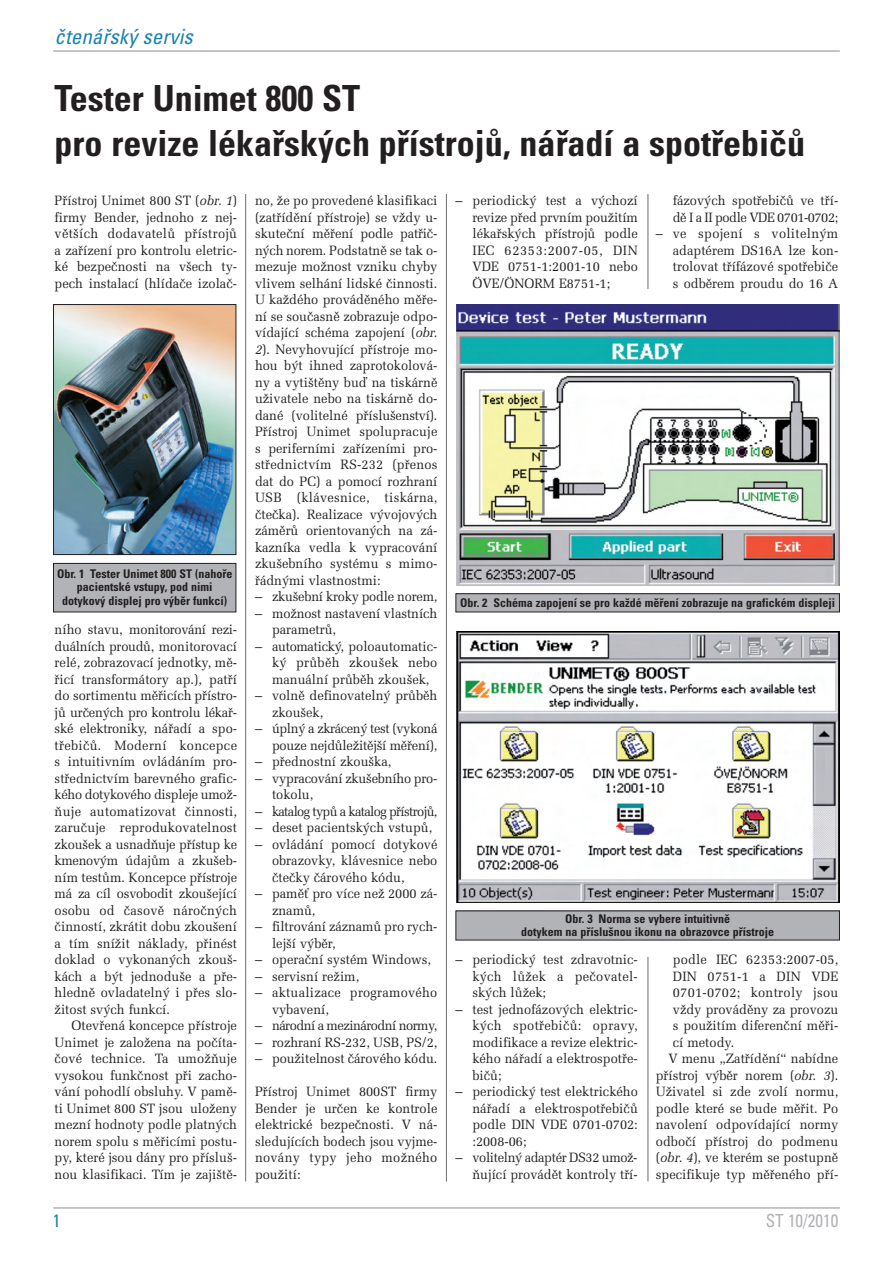
<style>
.page{position:relative;width:893px;height:1263px;background:#fff}
.page>*{position:absolute;margin:0;border:0;box-sizing:border-box;transform-origin:0 0}
.t1{font:700 condensed 36px/45px "Univers CE";color:#231f20}
.t2{font:italic condensed 21px "Univers CE";color:#1b82b0}
.t3{font:condensed 18px "Univers CE";color:#b2b3b7;scale:.95 1}
.t4{font:condensed 18px "Univers CE";color:#1b82b0;scale:.95 1}
.t5{font:13.5px/16.5px "Melior CE";color:#231f20;text-align:justify;scale:.95 1}
.t6{font:13.5px/16.5px "Melior CE";letter-spacing:.02em;color:#231f20;scale:.95 1}
.t7{font:13.5px "Melior CE";letter-spacing:-.05em;color:#231f20;scale:.95 1}
.t8{font:13.5px "Melior CE";letter-spacing:-.04em;color:#231f20;scale:.95 1}
.t9{font:700 condensed 12px/13.5px "Univers CE";color:#231f20;text-align:center}
.s1{font-style:italic}
</style>
<div class="page">
<hr style="left:648px;top:143px;width:1px;height:1038px;background:#6c6d70">
<hr style="left:446px;top:141px;width:1px;height:1040px;background:#6c6d70">
<hr style="left:245px;top:143px;width:1px;height:1038px;background:#6c6d70">
<hr style="left:53px;top:50px;width:787px;height:2px;background:#b2b3b7">
<hr style="left:53px;top:1207px;width:787px;height:2px;background:#b2b3b7">
<div style="left:53px;top:79px;width:787px;height:114px;background:#fff"></div>
<img style="left:55px;top:306px;width:179px;height:247px">
<div style="left:53px;top:304px;width:183px;height:251px;border:1px solid #231f20"></div>
<div style="left:54px;top:563px;width:182px;height:49px;background:#b2b3b7"></div>
<div style="left:53px;top:563px;width:183px;height:49px;border:1px solid #231f20"></div>
<div style="left:643px;top:289px;width:8px;height:667px;background:#fff"></div>
<img style="left:456px;top:632px;width:383px;height:270px">
<div style="left:456px;top:911px;width:383px;height:29px;background:#b2b3b7"></div>
<img style="left:456px;top:304px;width:383px;height:281px">
<div style="left:456px;top:594px;width:383px;height:18px;background:#b2b3b7"></div>
<div style="left:455px;top:593px;width:385px;height:19px;border:1px solid #231f20"></div>
<h2 class="t2" style="left:55px;top:29px;width:140px">čtenářský servis</h2>
<h1 class="t1" style="left:55px;top:78px;width:752px">Tester Unimet 800 ST<br>pro revize lékařských přístrojů, nářadí a spotřebičů</h1>
<p class="t5" style="left:55px;top:193px;width:194px">Přístroj Unimet 800 ST (<span class="s1">obr. 1</span>) firmy Bender, jednoho z nej&shy;větších dodavatelů přístrojů a zařízení pro kontrolu eletric&shy;ké bezpečnosti na všech ty&shy;pech instalací (hlídače izolač-</p>
<p class="t9" style="left:57px;top:568px;width:177px">Obr. 1 Tester Unimet 800 ST (nahoře pacientské vstupy, pod nimi dotykový displej pro výběr funkcí)</p>
<p class="t5" style="left:55px;top:622px;width:194px">ního stavu, monitorování rezi&shy;duálních proudů, monitorovací relé, zobrazovací jednotky, mě&shy;řicí transformátory ap.), patří do sortimentu měřicích přístro&shy;jů určených pro kontrolu lékař&shy;ské elektroniky, nářadí a spo&shy;třebičů. Moderní koncepce s intuitivním ovládáním pro&shy;střednictvím barevného grafic&shy;kého dotykového displeje umož&shy;ňuje automatizovat činnosti, zaručuje reprodukovatelnost zkoušek a usnadňuje přístup ke kmenovým údajům a zkušeb&shy;ním testům. Koncepce přístroje má za cíl osvobodit zkoušející osobu od časově náročných činností, zkrátit dobu zkoušení a tím snížit náklady, přinést doklad o vykonaných zkouš&shy;kách a být jednoduše a pře&shy;hledně ovladatelný i přes slo&shy;žitost svých funkcí.</p>
<p class="t5" style="left:55px;top:1018px;width:194px;text-indent:17px">Otevřená koncepce přístroje Unimet je založena na počíta&shy;čové technice. Ta umožňuje vysokou funkčnost při zacho&shy;vání pohodlí obsluhy. V pamě&shy;ti Unimet 800 ST jsou uloženy mezní hodnoty podle platných norem spolu s měřicími postu&shy;py, které jsou dány pro přísluš&shy;nou klasifikaci. Tím je zajiště-</p>
<p class="t5" style="left:255px;top:193px;width:194px">no, že po provedené klasifikaci (zatřídění přístroje) se vždy u&shy;skuteční měření podle patřič&shy;ných norem. Podstatně se tak o&shy;mezuje možnost vzniku chyby vlivem selhání lidské činnosti.<br>U každého prováděného měře&shy;ní se současně zobrazuje odpo&shy;vídající schéma zapojení (<span class="s1">obr.<br>2</span>). Nevyhovující přístroje mo&shy;hou být ihned zaprotokolová&shy;ny a vytištěny buď na tiskárně uživatele nebo na tiskárně do&shy;dané (volitelné příslušenství).<br>Přístroj Unimet spolupracuje s periferními zařízeními pro&shy;střednictvím RS-232 (přenos dat do PC) a pomocí rozhraní USB (klávesnice, tiskárna, čtečka). Realizace vývojových záměrů orientovaných na zá&shy;kazníka vedla k vypracování zkušebního systému s mimo&shy;řádnými vlastnostmi:</p>
<p class="t5" style="left:255px;top:589px;width:194px">– zkušební kroky podle norem,</p>
<p class="t5" style="left:272px;top:606px;width:176px;text-indent:-17px">– možnost nastavení vlastních parametrů,</p>
<p class="t5" style="left:272px;top:639px;width:176px;text-indent:-17px">– automatický, poloautomatic&shy;ký průběh zkoušek nebo manuální průběh zkoušek,</p>
<p class="t5" style="left:272px;top:688px;width:176px;text-indent:-17px">– volně definovatelný průběh zkoušek,</p>
<p class="t5" style="left:255px;top:721px;width:194px;text-align:right">– úplný a zkrácený test (vykoná pouze nejdůležitější měření),</p>
<p class="t5" style="left:255px;top:754px;width:145px">– přednostní zkouška,</p>
<p class="t5" style="left:272px;top:771px;width:176px;text-indent:-17px">– vypracování zkušebního pro&shy;tokolu,</p>
<p class="t7" style="left:255px;top:806px;width:194px">– katalog typů a katalog přístrojů,</p>
<p class="t5" style="left:255px;top:820px;width:188px">– deset pacientských vstupů,</p>
<p class="t5" style="left:272px;top:837px;width:176px;text-indent:-17px">– ovládání pomocí dotykové obrazovky, klávesnice nebo čtečky čárového kódu,</p>
<p class="t5" style="left:272px;top:886px;width:176px;text-indent:-17px">– paměť pro více než 2000 zá&shy;znamů,</p>
<p class="t5" style="left:272px;top:919px;width:176px;text-indent:-17px">– filtrování záznamů pro rych&shy;lejší výběr,</p>
<p class="t5" style="left:255px;top:952px;width:187px">– operační systém Windows,</p>
<p class="t5" style="left:255px;top:969px;width:111px">– servisní režim,</p>
<p class="t6" style="left:272px;top:985px;width:176px;text-indent:-17px">– aktualizace programového vybavení,</p>
<p class="t8" style="left:255px;top:1020px;width:194px">– národní a mezinárodní normy,</p>
<p class="t5" style="left:255px;top:1035px;width:194px">– rozhraní RS-232, USB, PS/2,</p>
<p class="t5" style="left:255px;top:1051px;width:194px">– použitelnost čárového kódu.</p>
<p class="t5" style="left:255px;top:1084px;width:194px">Přístroj Unimet 800ST firmy Bender je určen ke kontrole elektrické bezpečnosti. V ná&shy;sledujících bodech jsou vyjme&shy;novány typy jeho možného použití:</p>
<p class="t5" style="left:472px;top:193px;width:176px;text-indent:-17px">– periodický test a výchozí revize před prvním použitím lékařských přístrojů podle IEC 62353:2007-05, DIN VDE 0751-1:2001-10 nebo ÖVE/ÖNORM E8751-1;</p>
<p class="t5" style="left:673px;top:193px;width:176px">fázových spotřebičů ve tří&shy;dě I a II podle VDE 0701-0702;</p>
<p class="t5" style="left:673px;top:226px;width:176px;text-indent:-17px">– ve spojení s volitelným adaptérem DS16A lze kon&shy;trolovat třífázové spotřebiče s odběrem proudu do 16 A</p>
<p class="t9" style="left:460px;top:597px;width:376px">Obr. 2 Schéma zapojení se pro každé měření zobrazuje na grafickém displeji</p>
<p class="t9" style="left:521px;top:912px;width:254px">Obr. 3 Norma se vybere intuitivně<br>dotykem na příslušnou ikonu na obrazovce přístroje</p>
<p class="t5" style="left:472px;top:952px;width:176px;text-indent:-17px">– periodický test zdravotnic&shy;kých lůžek a pečovatel&shy;ských lůžek;</p>
<p class="t5" style="left:472px;top:1002px;width:176px;text-indent:-17px">– test jednofázových elektric&shy;kých spotřebičů: opravy, modifikace a revize elektric&shy;kého nářadí a elektrospotře&shy;bičů;</p>
<p class="t5" style="left:472px;top:1084px;width:176px;text-indent:-17px">– periodický test elektrického nářadí a elektrospotřebičů podle DIN VDE 0701-0702: :2008-06;</p>
<p class="t5" style="left:455px;top:1150px;width:194px;text-align:right">– volitelný adaptér DS32 umož&shy;ňující provádět kontroly tří-</p>
<p class="t5" style="left:673px;top:952px;width:176px">podle IEC 62353:2007-05,</p>
<p class="t6" style="left:673px;top:969px;width:176px">DIN 0751-1 a DIN VDE</p>
<p class="t6" style="left:673px;top:985px;width:176px">0701-0702; kontroly jsou</p>
<p class="t5" style="left:673px;top:1002px;width:176px">vždy prováděny za provozu</p>
<p class="t5" style="left:673px;top:1018px;width:176px">s použitím diferenční měři-</p>
<p class="t5" style="left:673px;top:1035px;width:66px">cí metody.</p>
<p class="t5" style="left:669px;top:1051px;width:180px">V menu „Zatřídění“ nabídne</p>
<p class="t5" style="left:656px;top:1068px;width:194px">přístroj výběr norem (<span class="s1">obr. 3</span>).</p>
<p class="t5" style="left:656px;top:1084px;width:194px">Uživatel si zde zvolí normu,</p>
<p class="t5" style="left:656px;top:1101px;width:194px">podle které se bude měřit. Po</p>
<p class="t5" style="left:656px;top:1117px;width:194px">navolení odpovídající normy</p>
<p class="t5" style="left:656px;top:1134px;width:194px">odbočí přístroj do podmenu</p>
<p class="t5" style="left:656px;top:1150px;width:194px">(<span class="s1">obr. 4</span>), ve kterém se postupně</p>
<p class="t5" style="left:656px;top:1167px;width:194px">specifikuje typ měřeného pří-</p>
<h3 class="t4" style="left:53px;top:1214px;width:9px">1</h3>
<h3 class="t3" style="left:766px;top:1214px;width:78px">ST 10/2010</h3>
</div>
